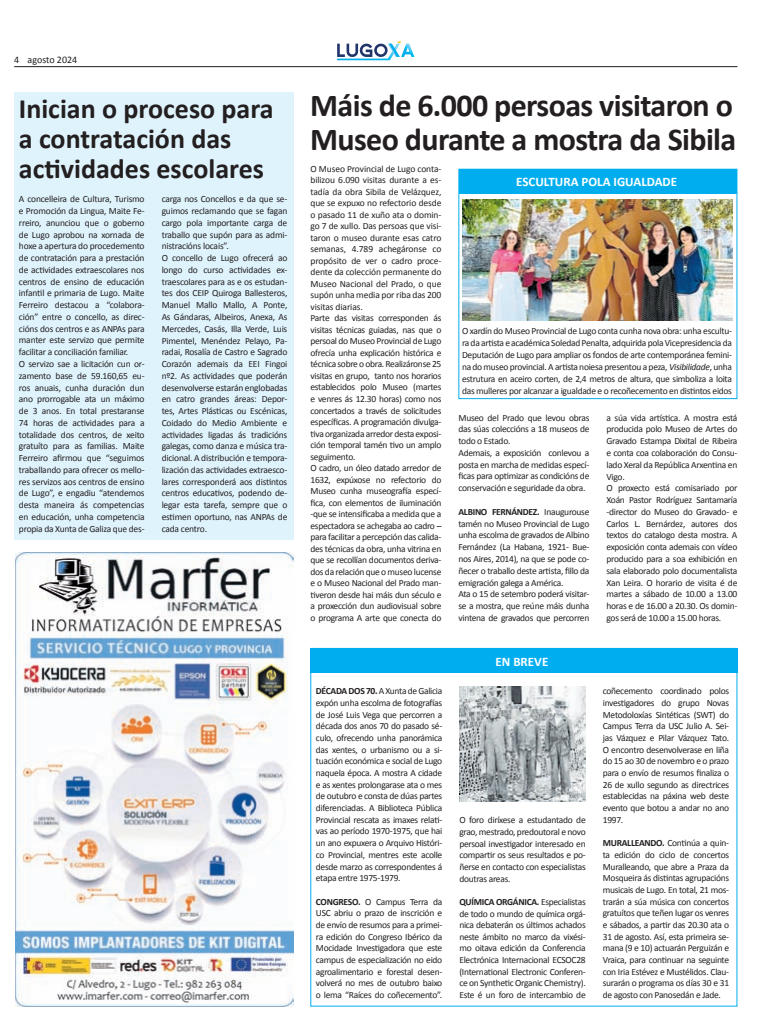
<style>
.page{position:relative;width:780px;height:1035px;background:#fff}
.page>*{position:absolute;margin:0;border:0;box-sizing:border-box;transform-origin:0 0}
.t1{font:700 32px/34px "Calibri";letter-spacing:-.02em;color:#231f20}
.t2{font:700 28px/30px "Calibri";color:#231f20}
.t3{font:700 13px "Calibri";color:#fff}
.t4{font:10px "Calibri";color:#231f20}
.t5{font:9.5px/11.8px "Calibri";letter-spacing:-.03em;color:#231f20;text-align:justify}
.s1{font-weight:700}
.s2{font-style:italic}
</style>
<div class="page">
<svg style="left:337px;top:41px;width:77px;height:19px"></svg>
<hr style="left:14px;top:66px;width:723px;height:1px;background:#231f20">
<div style="left:14px;top:92px;width:279px;height:447px;background:#dff3fc"></div>
<svg style="left:310px;top:647px;width:428px;height:360px"></svg>
<div style="left:310px;top:648px;width:427px;height:25px;background:#00aeef"></div>
<img style="left:459px;top:686px;width:126px;height:115px">
<img style="left:15px;top:553px;width:278px;height:453px">
<svg style="left:458px;top:168px;width:280px;height:231px"></svg>
<div style="left:459px;top:169px;width:277px;height:25px;background:#00aeef"></div>
<img style="left:463px;top:200px;width:269px;height:121px">
<p class="t4" style="left:14px;top:54px;width:65px">4 agosto 2024</p>
<h2 class="t2" style="left:19px;top:93px;width:256px">Inician o proceso para a contratación das actividades escolares</h2>
<p class="t5" style="left:19px;top:193px;width:127px;text-align:left">A concelleira de Cultura, Turismo e Promoción da Lingua, Maite Fe&shy;rreiro, anunciou que o goberno de Lugo aprobou na xornada de hoxe a apertura do procedemento de contratación para a prestación de actividades extraescolares nos centros de ensino de educación infantil e primaria de Lugo. Maite<br>Ferreiro destacou a “colabora&shy;ción” entre o concello, as direc&shy;cións dos centros e as ANPAs para manter este servizo que permite facilitar a conciliación familiar.<br>O servizo sae a licitación cun or&shy;zamento base de 59.160,65 eu&shy;ros anuais, cunha duración dun ano prorrogable ata un máximo de 3 anos. En total prestaranse<br>74 horas de actividades para a totalidade dos centros, de xeito gratuíto para as familias. Maite<br>Ferreiro afirmou que “seguimos traballando para ofrecer os mello&shy;res servizos aos centros de ensino de Lugo”, e engadiu “atendemos desta maneira ás competencias en educación, unha competencia propia da Xunta de Galiza que des-</p>
<p class="t5" style="left:162px;top:193px;width:127px;text-align:left">carga nos Concellos e da que se&shy;guimos reclamando que se fagan cargo pola importante carga de traballo que supón para as admi&shy;nistracións locais”.<br>O concello de Lugo ofrecerá ao longo do curso actividades ex&shy;traescolares para as e os estudan&shy;tes dos CEIP Quiroga Ballesteros,<br>Manuel Mallo Mallo, A Ponte,<br>As Gándaras, Albeiros, Anexa, As<br>Mercedes, Casás, Illa Verde, Luis<br>Pimentel, Menéndez Pelayo, Pa&shy;radai, Rosalía de Castro e Sagrado<br>Corazón ademais da EEI Fingoi nº2. As actividades que poderán desenvolverse estarán englobadas en catro grandes áreas: Depor&shy;tes, Artes Plásticas ou Escénicas,<br>Coidado do Medio Ambiente e actividades ligadas ás tradicións galegas, como danza e música tra&shy;dicional. A distribución e tempora&shy;lización das actividades extraesco&shy;lares corresponderá aos distintos centros educativos, podendo de&shy;legar esta tarefa, sempre que o estimen oportuno, nas ANPAs de cada centro.</p>
<h1 class="t1" style="left:310px;top:87px;width:427px">Máis de 6.000 persoas visitaron o<br>Museo durante a mostra da Sibila</h1>
<p class="t5" style="left:310px;top:162px;width:132px;line-height:11.5px;text-align:left">O Museo Provincial de Lugo conta&shy;bilizou 6.090 visitas durante a es&shy;tadía da obra Sibila de Velázquez, que se expuxo no refectorio desde o pasado 11 de xuño ata o domin&shy;go 7 de xullo. Das persoas que visi&shy;taron o museo durante esas catro semanas, 4.789 achegáronse co propósito de ver o cadro proce&shy;dente da colección permanente do Museo Nacional del Prado, o que supón unha media por riba das 200 visitas diarias.<br>Parte das visitas corresponden ás visitas técnicas guiadas, nas que o persoal do Museo Provincial de Lugo ofrecía unha explicación histórica e técnica sobre o obra. Realizáronse 25 visitas en grupo, tanto nos horarios establecidos polo Museo (martes e venres ás 12.30 horas) como nos concertados a través de solicitudes específicas. A programación divulga&shy;tiva organizada arredor desta exposi&shy;ción temporal tamén tivo un amplo seguimento.<br>O cadro, un óleo datado arredor de 1632, expúxose no refectorio do Museo cunha museografía especí&shy;fica, con elementos de iluminación -que se intensificaba a medida que a espectadora se achegaba ao cadro – para facilitar a percepción das calida&shy;des técnicas da obra, unha vitrina en que se recollían documentos deriva&shy;dos da relación que o museo lucense e o Museo Nacional del Prado man&shy;tiveron desde hai máis dun século e a proxección dun audiovisual sobre o programa A arte que conecta do</p>
<p class="t5" style="left:316px;top:685px;width:128px"><span class="s1">DÉCADA DOS 70.</span> A Xunta de Galicia expón unha escolma de fotografías de José Luis Vega que percorren a década dos anos 70 do pasado sé&shy;culo, ofrecendo unha panorámica das xentes, o urbanismo ou a si&shy;tuación económica e social de Lugo naquela época. A mostra A cidade e as xentes prolongarase ata o mes de outubro e consta de dúas partes diferenciadas. A Biblioteca Pública Provincial rescata as imaxes relati&shy;vas ao período 1970-1975, que hai un ano expuxera o Arquivo Históri&shy;co Provincial, mentres este acolle desde marzo as correspondentes á etapa entre 1975-1979.</p>
<p class="t5" style="left:316px;top:895px;width:128px"><span class="s1">CONGRESO.</span> O Campus Terra da USC abriu o prazo de inscrición e de envío de resumos para a primei&shy;ra edición do Congreso Ibérico da Mocidade Investigadora que este campus de especialización no eido agroalimentario e forestal desen&shy;volverá no mes de outubro baixo o lema “Raíces do coñecemento”.</p>
<h3 class="t3" style="left:516px;top:174px;width:162px">ESCULTURA POLA IGUALDADE</h3>
<p class="t5" style="left:462px;top:325px;width:271px">O xardín do Museo Provincial de Lugo conta cunha nova obra: unha escultu&shy;ra da artista e académica Soledad Penalta, adquirida pola Vicepresidencia da Deputación de Lugo para ampliar os fondos de arte contemporánea femini&shy;na do museo provincial. A artista noiesa presentou a peza, <span class="s2">Visibilidade</span>, unha estrutura en aceiro corten, de 2,4 metros de altura, que simboliza a loita das mulleres por alcanzar a igualdade e o recoñecemento en distintos eidos</p>
<p class="t5" style="left:458px;top:411px;width:132px;text-align:left">Museo del Prado que levou obras das súas coleccións a 18 museos de todo o Estado.<br>Ademais, a exposición conlevou a posta en marcha de medidas especí&shy;ficas para optimizar as condicións de conservación e seguridade da obra.</p>
<p class="t5" style="left:458px;top:505px;width:132px;text-align:left"><span class="s1">ALBINO FERNÁNDEZ.</span> Inaugurouse tamén no Museo Provincial de Lugo unha escolma de gravados de Albino Fernández (La Habana, 1921- Bue&shy;nos Aires, 2014), na que se pode co&shy;ñecer o traballo deste artista, fillo da emigración galega a América.<br>Ata o 15 de setembro poderá visitar&shy;se a mostra, que reúne máis dunha vintena de gravados que percorren</p>
<p class="t5" style="left:606px;top:411px;width:132px;text-align:left">a súa vida artística. A mostra está producida polo Museo de Artes do<br>Gravado Estampa Dixital de Ribeira e conta coa colaboración do Consu&shy;lado Xeral da República Arxentina en<br>Vigo.<br>O proxecto está comisariado por<br>Xoán Pastor Rodríguez Santamaría -director do Museo do Gravado- e<br>Carlos L. Bernárdez, autores dos textos do catalogo desta mostra. A exposición conta ademais con vídeo producido para a soa exhibición en sala elaborado polo documentalista<br>Xan Leira. O horario de visita é de martes a sábado de 10.00 a 13.00 horas e de 16.00 a 20.30. Os domin&shy;gos será de 10.00 a 15.00 horas.</p>
<h3 class="t3" style="left:495px;top:653px;width:54px">EN BREVE</h3>
<p class="t5" style="left:459px;top:814px;width:128px">O foro diríxese a estudantado de grao, mestrado, predoutoral e novo persoal investigador interesado en compartir os seus resultados e po&shy;ñerse en contacto con especialistas doutras areas.</p>
<p class="t5" style="left:459px;top:895px;width:128px"><span class="s1">QUÍMICA ORGÁNICA.</span> Especialistas de todo o mundo de química orgá&shy;nica debaterán os últimos achados neste ámbito no marco da vixési&shy;mo oitava edición da Conferencia Electrónica Internacional ECSOC28 (International Electronic Conferen&shy;ce on Synthetic Organic Chemistry).<br>Este é un foro de intercambio de</p>
<p class="t5" style="left:602px;top:685px;width:128px">coñecemento coordinado polos investigadores do grupo Novas Metodoloxías Sintéticas (SWT) do Campus Terra da USC Julio A. Sei&shy;jas Vázquez e Pilar Vázquez Tato.<br>O encontro desenvolverase en liña do 15 ao 30 de novembro e o prazo para o envío de resumos finaliza o 26 de xullo segundo as directrices establecidas na páxina web deste evento que botou a andar no ano 1997.</p>
<p class="t5" style="left:602px;top:836px;width:128px"><span class="s1">MURALLEANDO.</span> Continúa a quin&shy;ta edición do ciclo de concertos Muralleando, que abre a Praza da Mosqueira ás distintas agrupacións musicais de Lugo. En total, 21 mos&shy;trarán a súa música con concertos gratuítos que teñen lugar os venres e sábados, a partir das 20.30 ata o 31 de agosto. Así, esta primeira se&shy;mana (9 e 10) actuarán Perguizán e Vraica, para continuar na seguinte con Iria Estévez e Mustélidos. Clau&shy;surarán o programa os días 30 e 31 de agosto con Panosedán e Jade.</p>
</div>
